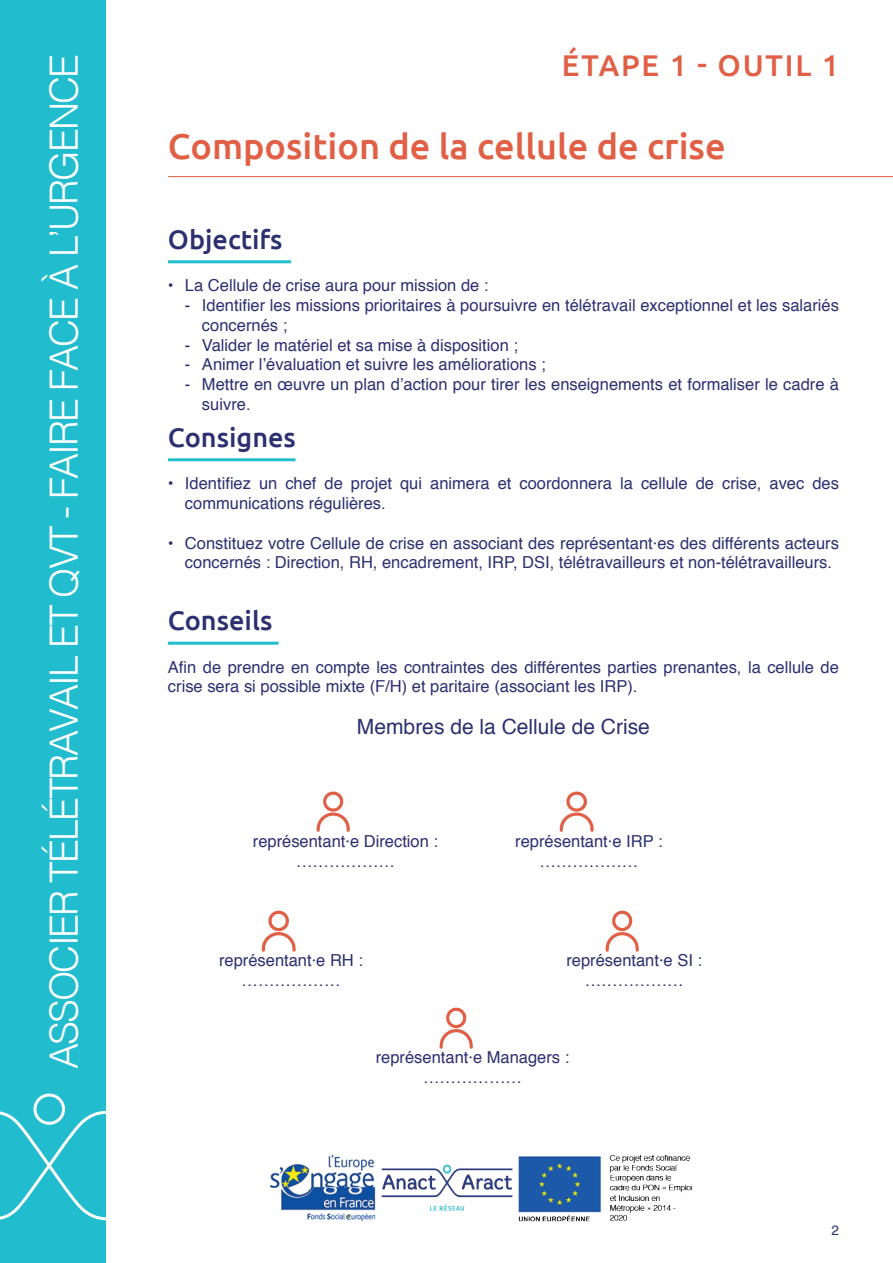
<style>
.page{position:relative;width:893px;height:1263px;background:#fff}
.page>*{position:absolute;margin:0;border:0;box-sizing:border-box;transform-origin:0 0}
.t1{font:300 39px "Helvetica";letter-spacing:-.05em;color:#fff}
.t2{font:500 36px "Ubuntu";color:#e05f45}
.t3{font:500 30px "Ubuntu";letter-spacing:.06em;color:#e05f45}
.t4{font:500 27px "Ubuntu";color:#2c3071}
.t5{font:21px "Helvetica";color:#2c3071}
.t6{font:16.5px/19.8px "Helvetica";color:#2c3071;text-align:center}
.t7{font:13.5px "Helvetica";color:#2c3071}
</style>
<div class="page">
<div style="left:0;top:0;width:106px;height:1263px;background:#21bdce"></div>
<svg style="left:0;top:1093px;width:106px;height:128px"></svg>
<hr style="left:168px;top:176px;width:725px;height:1px;background:#e05f45">
<img style="left:270px;top:1155px;width:423px;height:67px">
<img style="left:316px;top:791px;width:34px;height:41px">
<img style="left:261px;top:910px;width:35px;height:42px">
<img style="left:439px;top:1007px;width:34px;height:42px">
<img style="left:605px;top:910px;width:34px;height:42px">
<img style="left:559px;top:791px;width:35px;height:41px">
<hr style="left:168px;top:260px;width:123px;height:3px;background:#21bece">
<hr style="left:168px;top:458px;width:128px;height:3px;background:#21bece">
<hr style="left:168px;top:642px;width:111px;height:3px;background:#21bece">
<h1 class="t1" style="left:31px;top:1069px;width:1016px;rotate:-90deg">ASSOCIER TÉLÉTRAVAIL ET QVT - FAIRE FACE À L’URGENCE</h1>
<h3 class="t3" style="left:562px;top:47px;width:279px">ÉTAPE 1 - OUTIL 1</h3>
<h2 class="t2" style="left:168px;top:123px;width:559px">Composition de la cellule de crise</h2>
<h3 class="t4" style="left:168px;top:222px;width:116px">Objectifs</h3>
<p class="t6" style="left:168px;top:276px;width:322px">• La Cellule de crise aura pour mission de :</p>
<p class="t6" style="left:202px;top:296px;width:638px;text-align:left;text-indent:-17px">- Identifier les missions prioritaires à poursuivre en télétravail exceptionnel et les salariés concernés ;</p>
<p class="t6" style="left:185px;top:335px;width:335px">- Valider le matériel et sa mise à disposition ;</p>
<p class="t6" style="left:185px;top:355px;width:362px">- Animer l’évaluation et suivre les améliorations ;</p>
<p class="t6" style="left:202px;top:375px;width:638px;text-align:left;text-indent:-17px">- Mettre en œuvre un plan d’action pour tirer les enseignements et formaliser le cadre à suivre.</p>
<h3 class="t4" style="left:168px;top:420px;width:129px">Consignes</h3>
<p class="t6" style="left:185px;top:474px;width:655px;text-align:left;text-indent:-17px">• Identifiez un chef de projet qui animera et coordonnera la cellule de crise, avec des communications régulières.</p>
<p class="t6" style="left:185px;top:533px;width:655px;text-align:left;text-indent:-17px">• Constituez votre Cellule de crise en associant des représentant·es des différents acteurs concernés : Direction, RH, encadrement, IRP, DSI, télétravailleurs et non-télétravailleurs.</p>
<h3 class="t4" style="left:168px;top:603px;width:106px">Conseils</h3>
<p class="t6" style="left:168px;top:657px;width:672px;text-align:left">Afin de prendre en compte les contraintes des différentes parties prenantes, la cellule de crise sera si possible mixte (F/H) et paritaire (associant les IRP).</p>
<p class="t5" style="left:357px;top:711px;width:294px">Membres de la Cellule de Crise</p>
<p class="t6" style="left:253px;top:831px;width:187px">représentant·e Direction : ………………</p>
<p class="t6" style="left:515px;top:831px;width:149px">représentant·e IRP : ………………</p>
<p class="t6" style="left:566px;top:951px;width:137px">représentant·e SI : ………………</p>
<p class="t6" style="left:219px;top:951px;width:145px">représentant·e RH : ………………</p>
<p class="t6" style="left:376px;top:1048px;width:195px">représentant·e Managers : ………………</p>
<p class="t7" style="left:831px;top:1220px;width:9px">2</p>
</div>
